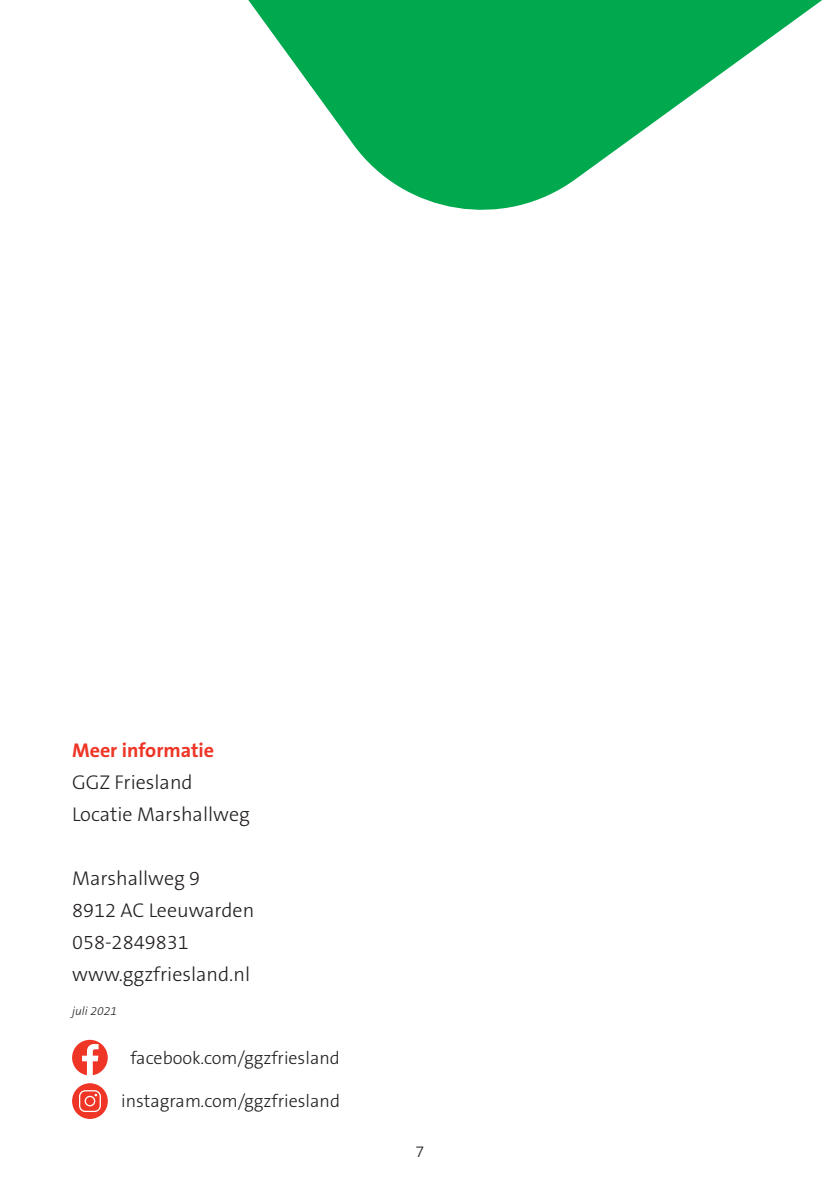
<style>
.page{position:relative;width:840px;height:1191px;background:#fff}
.page>*{position:absolute;margin:0;border:0;box-sizing:border-box;transform-origin:0 0}
.t1{font:300 20px/32px "The Sans B W3";color:#231f20}
.t2{font:700 20px "The Sans B W7";color:#ee3526}
.t3{font:300 18px "The Sans B W3";color:#231f20}
.t4{font:300 16px "The Sans B W3";color:#231f20}
.t5{font:italic 300 12px "The Sans B W3";color:#231f20}
</style>
<div class="page">
<svg style="left:72px;top:1039px;width:36px;height:36px"></svg>
<div style="left:72px;top:1083px;width:36px;height:36px;background:#ee3526;border-radius:50%"></div>
<svg style="left:80px;top:1090px;width:20px;height:21px"></svg>
<div style="left:79px;top:1090px;width:22px;height:22px;border:1px solid #fff;border-radius:6px"></div>
<svg style="left:85px;top:1096px;width:10px;height:9px"></svg>
<div style="left:85px;top:1095px;width:10px;height:11px;border:1px solid #fff;border-radius:50%"></div>
<svg style="left:248px;top:0;width:574px;height:210px;fill:#00a94e"></svg>
<p class="t2" style="left:72px;top:737px;width:144px">Meer informatie</p>
<p class="t1" style="left:72px;top:766px;width:179px">GGZ Friesland<br>Locatie Marshallweg</p>
<p class="t1" style="left:72px;top:862px;width:183px">Marshallweg 9<br>8912 AC Leeuwarden<br>058-2849831 www.ggzfriesland.nl</p>
<p class="t5" style="left:72px;top:1003px;width:46px">juli 2021</p>
<p class="t3" style="left:130px;top:1046px;width:211px">facebook.com/ggzfriesland</p>
<p class="t3" style="left:121px;top:1089px;width:220px">instagram.com/ggzfriesland</p>
<p class="t4" style="left:415px;top:1141px;width:10px">7</p>
</div>
